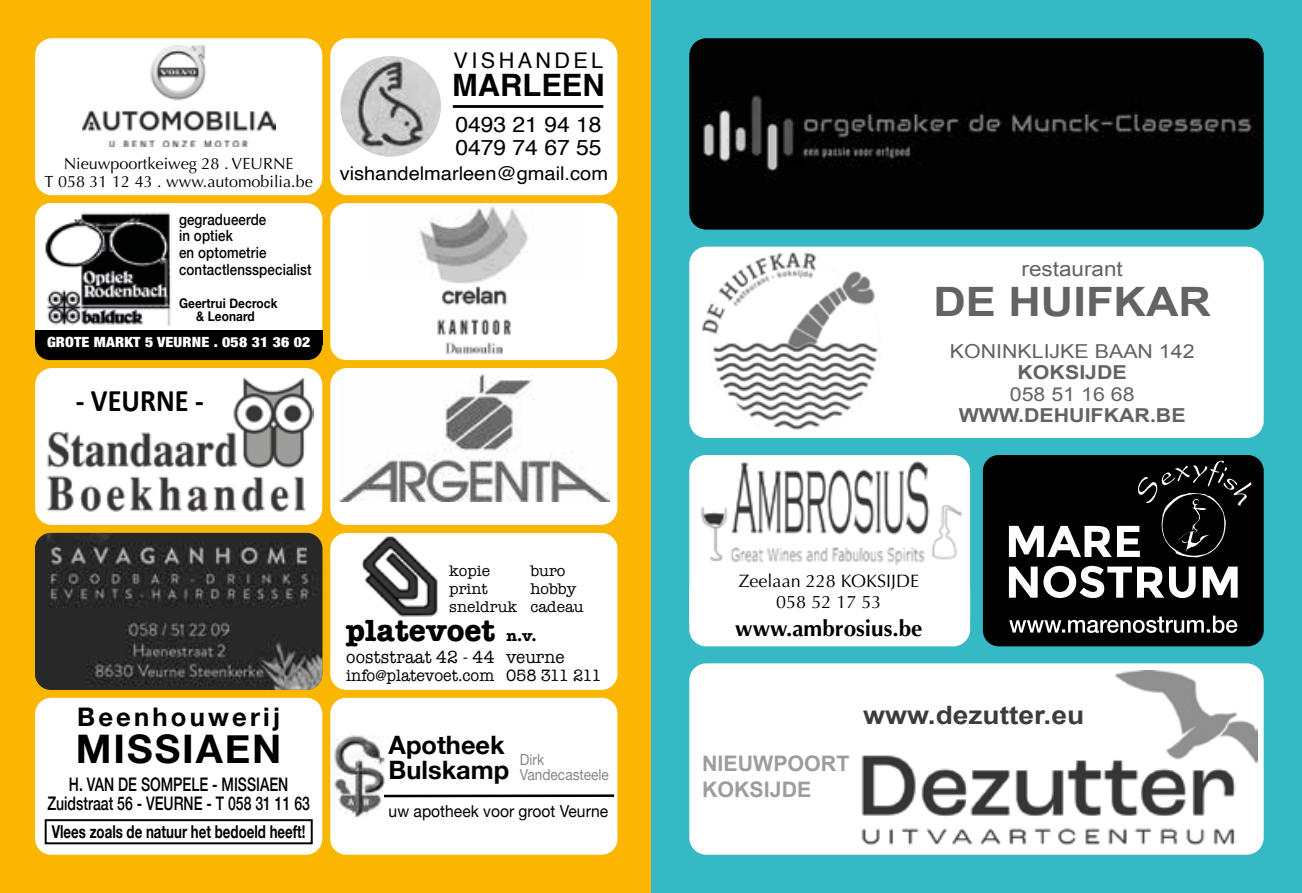
<style>
.page{position:relative;width:1302px;height:893px;background:#fff}
.page>*{position:absolute;margin:0;border:0;box-sizing:border-box;transform-origin:0 0}
.t1{font:700 40.5px "Arial";color:#646363;scale:1.11 1}
.t2{font:700 39.38px "Helvetica Neue";letter-spacing:.05em;color:#000}
.t3{font:700 31.5px "American Typewriter";color:#000}
.t4{font:700 31.5px "Calibri";color:#000;scale:.9 1}
.t5{font:700 30.82px "Helvetica";color:#000}
.t6{font:700 25.65px "Helvetica Neue";letter-spacing:.125em;color:#000}
.t7{font:700 25.43px/25.4px "Helvetica Neue";color:#000}
.t8{font:700 25.2px "Arial";color:#3c3c3b;scale:1.11 1}
.t9{font:700 22.5px "Optima";color:#000}
.t10{font:21.6px/22.9px "Helvetica";color:#000;scale:1.05 1}
.t11{font:21.6px "Helvetica";letter-spacing:.155em;color:#000}
.t12{font:700 21.38px/25.7px "Arial";color:#9d9d9c}
.t13{font:20.25px "Arial";color:#646363;scale:1.11 1}
.t14{font:19.35px "Arial";color:#646363;scale:1.11 1}
.t15{font:700 19.35px "Arial";color:#646363;scale:1.11 1}
.t16{font:18.9px "Helvetica";color:#000;scale:1.05 1}
.t17{font:500 18.68px/18.7px "Helvetica Neue";color:#000;text-align:center;scale:.75 1}
.t18{font:18px/21.6px "Optima";color:#000;text-align:center}
.t19{font:18px "American Typewriter";letter-spacing:.01em;color:#000;scale:.95 1}
.t20{font:700 17.78px "Helvetica Neue";color:#000;scale:.75 1}
.t21{font:16.88px "American Typewriter";color:#000;scale:.95 1}
.t22{font:16.43px "Helvetica Neue";color:#000;scale:.95 1}
.t23{font:16.2px/18px "Optima";color:#000;text-align:center}
.t24{font:15.75px/18px "American Typewriter";color:#000}
.t25{font:500 15.53px/16.7px "Helvetica Neue";letter-spacing:.01em;color:#000;scale:.86 1}
.t26{font:15.3px/15.3px "Helvetica Neue";color:#878787;scale:.9 1}
.t27{font:900 condensed 13.95px "Helvetica Neue";letter-spacing:.01em;color:#fff;scale:1.12 1}
.t28{font:700 13.28px/13.5px "Helvetica Neue";letter-spacing:.01em;color:#000;text-align:center;scale:.88 1}
.s1{font-size:15.75px}
</style>
<div class="page">
<div style="left:0;top:0;width:651px;height:893px;background:#fab600"></div>
<div style="left:651px;top:0;width:650px;height:893px;background:#35b9c5"></div>
<div style="left:36px;top:39px;width:285px;height:155px;background:#fff;border-radius:16px"></div>
<div style="left:35px;top:38px;width:287px;height:157px;border:2px solid #fff;border-radius:16px"></div>
<img style="left:82px;top:46px;width:193px;height:101px">
<div style="left:331px;top:40px;width:285px;height:154px;background:#fff;border-radius:16px"></div>
<div style="left:330px;top:38px;width:287px;height:157px;border:3px solid #fff;border-radius:16px"></div>
<img style="left:340px;top:56px;width:101px;height:101px;border-radius:50px">
<hr style="left:453px;top:105px;width:150px;height:3px;background:#000">
<div style="left:35px;top:203px;width:287px;height:157px;background:#fff;border-radius:16px"></div>
<img style="left:44px;top:203px;width:127px;height:123px">
<div style="left:35px;top:330px;width:287px;height:30px;background:#000;border-radius:15px"></div>
<div style="left:35px;top:330px;width:287px;height:15px;background:#000"></div>
<div style="left:36px;top:369px;width:285px;height:155px;background:#fff;border-radius:16px"></div>
<img style="left:47px;top:377px;width:267px;height:135px">
<div style="left:35px;top:368px;width:287px;height:157px;border:2px solid #fff;border-radius:16px"></div>
<div style="left:331px;top:369px;width:285px;height:155px;background:#fff;border-radius:16px"></div>
<img style="left:339px;top:374px;width:270px;height:128px">
<div style="left:330px;top:368px;width:287px;height:157px;border:2px solid #fff;border-radius:16px"></div>
<img style="left:35px;top:533px;width:287px;height:157px">
<div style="left:330px;top:533px;width:287px;height:157px;background:#fff;border-radius:16px"></div>
<img style="left:361px;top:536px;width:77px;height:81px">
<div style="left:35px;top:698px;width:287px;height:157px;background:#fff;border-radius:16px"></div>
<div style="left:45px;top:819px;width:268px;height:25px;border:2px solid #000"></div>
<div style="left:331px;top:699px;width:285px;height:154px;background:#fff;border-radius:14px"></div>
<div style="left:330px;top:698px;width:287px;height:157px;border:3px solid #fff;border-radius:14px"></div>
<img style="left:333px;top:735px;width:51px;height:82px">
<hr style="left:384px;top:794px;width:230px;height:3px;background:#000">
<div style="left:690px;top:664px;width:572px;height:190px;background:#fff;border-radius:16px"></div>
<div style="left:689px;top:663px;width:574px;height:192px;border:2px solid #fff;border-radius:16px"></div>
<img style="left:861px;top:670px;width:395px;height:175px">
<div style="left:690px;top:248px;width:572px;height:189px;background:#fff;border-radius:16px"></div>
<div style="left:689px;top:247px;width:574px;height:191px;border:2px solid #fff;border-radius:16px"></div>
<img style="left:702px;top:252px;width:176px;height:179px">
<img style="left:692px;top:41px;width:570px;height:186px">
<div style="left:689px;top:38px;width:574px;height:192px;border:2px solid #000;border-radius:16px"></div>
<div style="left:690px;top:456px;width:278px;height:189px;background:#fff;border-radius:16px"></div>
<img style="left:696px;top:456px;width:268px;height:110px">
<div style="left:689px;top:455px;width:280px;height:191px;border:2px solid #fff;border-radius:16px"></div>
<div style="left:785px;top:562px;width:82px;height:11px;background:#fff"></div>
<div style="left:689px;top:570px;width:280px;height:71px;background:#fff;border-radius:20px"></div>
<div style="left:982px;top:455px;width:281px;height:191px;background:#000;border-radius:16px"></div>
<svg style="left:1008px;top:566px;width:229px;height:32px"></svg>
<svg style="left:1008px;top:460px;width:243px;height:97px"></svg>
<svg style="left:1009px;top:616px;width:228px;height:17px"></svg>
<div style="left:330px;top:203px;width:287px;height:157px;background:#fff;border-radius:16px"></div>
<img style="left:419px;top:206px;width:110px;height:78px">
<img style="left:437px;top:286px;width:74px;height:68px">
<p class="t23" style="left:45px;top:155px;width:270px">Nieuwpoortkeiweg 28 . VEURNE<br>T 058 31 12 43 . www.automobilia.be</p>
<p class="t25" style="left:179px;top:210px;width:156px">gegradueerde<br>in optiek<br>en optometrie contactlensspecialist</p>
<p class="t28" style="left:179px;top:297px;width:113px">Geertrui Decrock &amp; Leonard</p>
<p class="t27" style="left:47px;top:331px;width:237px">GROTE MARKT 5 VEURNE . 058 31 36 02</p>
<h3 class="t4" style="left:76px;top:381px;width:143px">- VEURNE -</h3>
<h3 class="t11" style="left:453px;top:44px;width:151px">VISHANDEL</h3>
<h3 class="t5" style="left:452px;top:66px;width:154px">MARLEEN</h3>
<h3 class="t10" style="left:455px;top:114px;width:141px">0493 21 94 18<br>0479 74 67 55</h3>
<p class="t16" style="left:339px;top:159px;width:257px">vishandelmarleen@gmail.com</p>
<h3 class="t6" style="left:77px;top:696px;width:204px">Beenhouwerij</h3>
<h2 class="t2" style="left:76px;top:718px;width:207px">MISSIAEN</h2>
<p class="t17" style="left:47px;top:774px;width:351px">H. VAN DE SOMPELE - MISSIAEN<br>Zuidstraat 56 - VEURNE - T 058 31 11 63</p>
<p class="t20" style="left:52px;top:817px;width:340px">Vlees zoals de natuur het bedoeld heeft!</p>
<p class="t24" style="left:449px;top:561px;width:42px">kopie</p>
<p class="t24" style="left:530px;top:561px;width:36px">buro</p>
<p class="t24" style="left:449px;top:579px;width:40px">print</p>
<p class="t24" style="left:449px;top:579px;width:136px;text-indent:81px">hobby sneldruk cadeau</p>
<h3 class="t3" style="left:346px;top:603px;width:192px">platevoet <span class="s1">n.v.</span></h3>
<p class="t19" style="left:346px;top:643px;width:231px">ooststraat 42 - 44 veurne</p>
<p class="t21" style="left:346px;top:663px;width:270px">info@platevoet.com 058 311 211</p>
<h3 class="t7" style="left:388px;top:733px;width:122px">Apotheek<br>Bulskamp</h3>
<p class="t26" style="left:520px;top:752px;width:100px">Dirk<br>Vandecasteele</p>
<p class="t22" style="left:388px;top:799px;width:233px">uw apotheek voor groot Veurne</p>
<p class="t13" style="left:1021px;top:255px;width:93px">restaurant</p>
<h1 class="t1" style="left:933px;top:275px;width:251px">DE HUIFKAR</h1>
<p class="t14" style="left:949px;top:338px;width:222px">KONINKLIJKE BAAN 142</p>
<p class="t15" style="left:1017px;top:360px;width:100px">KOKSIJDE</p>
<p class="t14" style="left:1009px;top:381px;width:114px">058 51 16 68</p>
<p class="t15" style="left:958px;top:402px;width:206px">WWW.DEHUIFKAR.BE</p>
<p class="t18" style="left:738px;top:570px;width:182px">Zeelaan 228 KOKSIJDE<br>058 52 17 53</p>
<h3 class="t9" style="left:735px;top:615px;width:189px">www.ambrosius.be</h3>
<h3 class="t12" style="left:702px;top:752px;width:149px">NIEUWPOORT<br>KOKSIJDE</h3>
<h3 class="t8" style="left:863px;top:699px;width:200px">www.dezutter.eu</h3>
</div>
